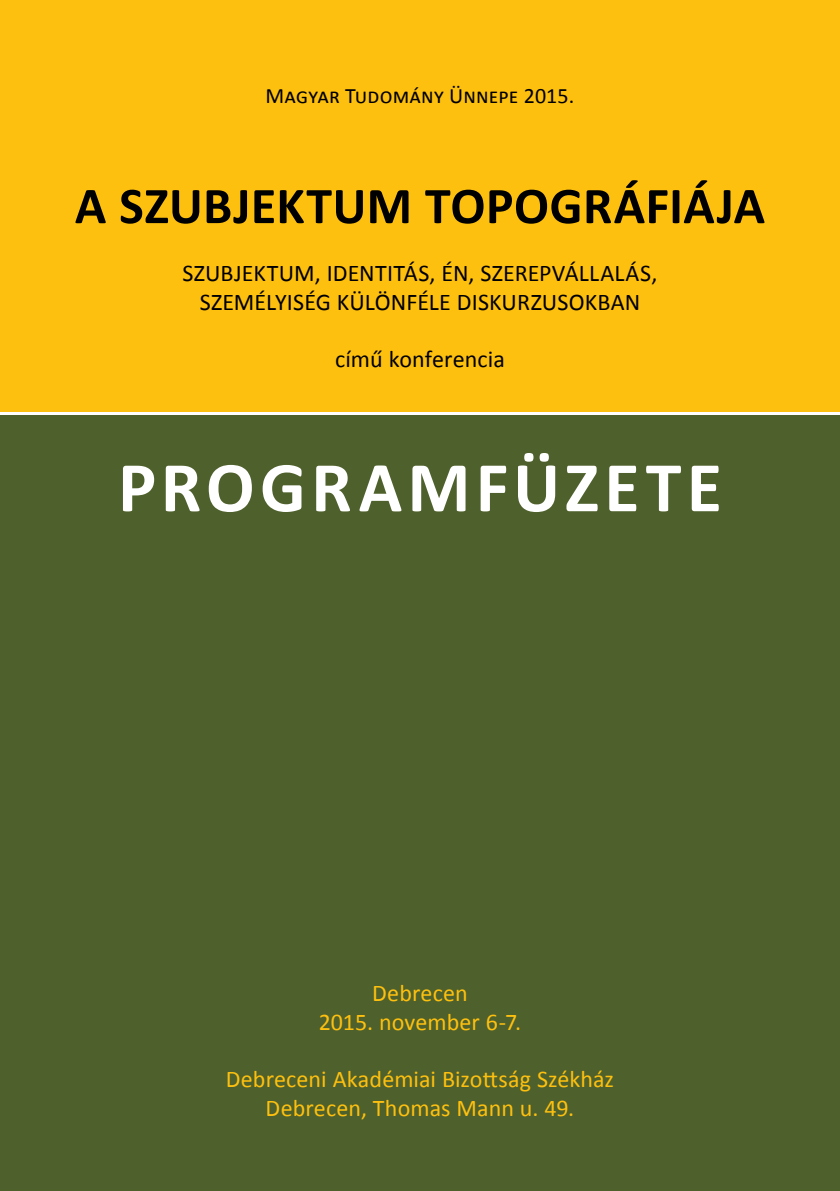
<style>
.page{position:relative;width:840px;height:1191px;background:#fff}
.page>*{position:absolute;margin:0;border:0;box-sizing:border-box;transform-origin:0 0}
.t1{font:700 72px "Calibri";color:#fff}
.t2{font:700 52px "Calibri";letter-spacing:.005em;color:#000}
.t3{font:24px/28.8px "Calibri";letter-spacing:.005em;color:#000;text-align:center}
.t4{font:24px/28.8px "Calibri";letter-spacing:.005em;color:#fec00f;text-align:center}
.t5{font:22px "Calibri";letter-spacing:.005em;color:#000}
</style>
<div class="page">
<div style="left:0;top:415px;width:839px;height:776px;background:#4e612c"></div>
<div style="left:0;top:0;width:839px;height:411px;background:#fec00f"></div>
<p class="t5" style="left:265px;top:82px;width:310px">Magyar Tudomány Ünnepe 2015.</p>
<h2 class="t2" style="left:75px;top:174px;width:691px">A SZUBJEKTUM TOPOGRÁFIÁJA</h2>
<p class="t3" style="left:182px;top:257px;width:476px">SZUBJEKTUM, IDENTITÁS, ÉN, SZEREPVÁLLALÁS,<br>SZEMÉLYISÉG KÜLÖNFÉLE DISKURZUSOKBAN</p>
<p class="t3" style="left:335px;top:344px;width:171px">című konferencia</p>
<h1 class="t1" style="left:118px;top:442px;width:93px">PROGRAMF</h1>
<h1 class="t1" style="left:513px;top:442px;width:91px">ÜZETE</h1>
<p class="t4" style="left:318px;top:977px;width:204px">Debrecen<br>2015. november 6-7.</p>
<p class="t4" style="left:226px;top:1064px;width:389px">Debreceni Akadémiai Bizottság Székház<br>Debrecen, Thomas Mann u. 49.</p>
</div>
